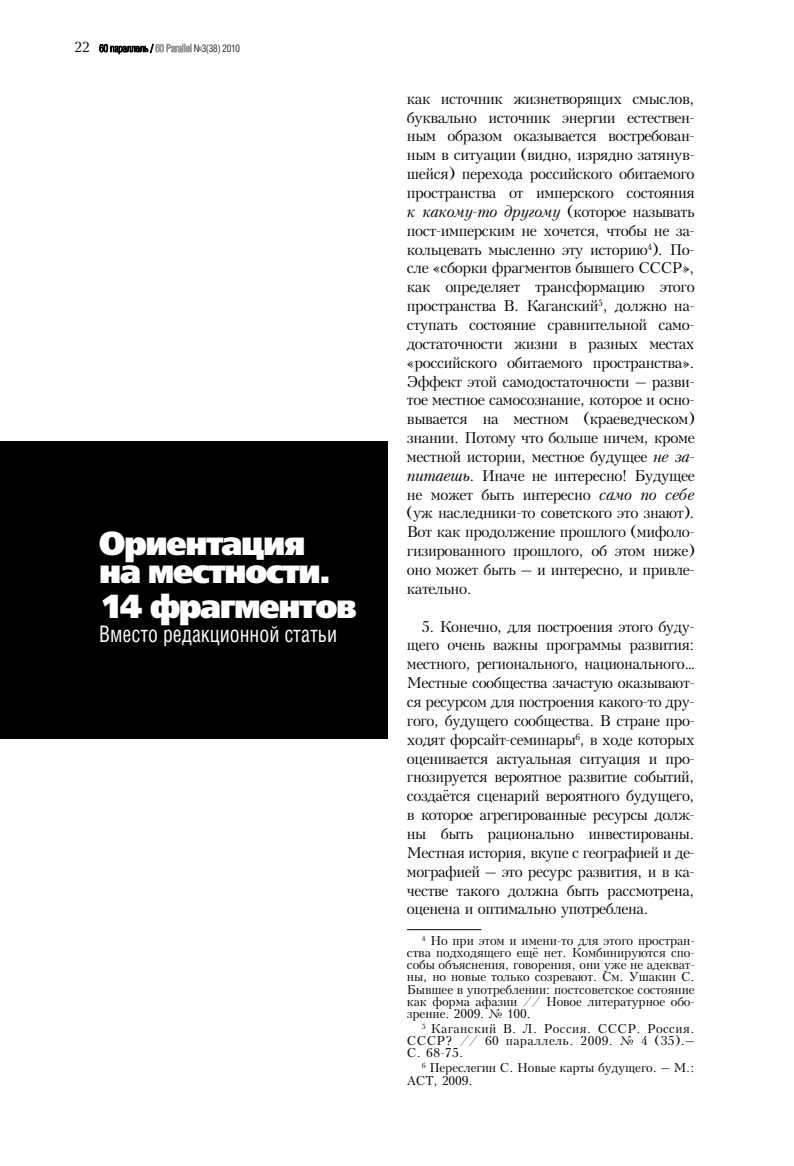
<style>
.page{position:relative;width:794px;height:1166px;background:#fff}
.page>*{position:absolute;margin:0;border:0;box-sizing:border-box;transform-origin:0 0}
.t1{font:33.25px/28px "Free Set Black C";letter-spacing:-.04em;color:#fff;scale:.96 1}
.t2{font:22.75px "Helios Cond";color:#fff;scale:.9 1}
.t3{font:14.88px/18.9px "Kudrashov C";letter-spacing:-.03em;color:#000;text-align:justify}
.t4{font:12.25px/12.2px "Kudrashov C";letter-spacing:-.01em;color:#000;text-align:justify}
.s1{font-style:italic}
</style>
<div class="page">
<div style="left:0;top:441px;width:387px;height:298px;background:#000"></div>
<hr style="left:407px;top:929px;width:74px;height:1px;background:#000">
<svg style="left:99px;top:44px;width:92px;height:10px"></svg>
<h1 class="t1" style="left:99px;top:529px;width:243px">Ориентация на местности.</h1>
<h1 class="t1" style="left:99px;top:592px;width:270px">14 фрагментов</h1>
<h2 class="t2" style="left:99px;top:621px;width:266px">Вместо редакционной статьи</h2>
<p class="t3" style="left:407px;top:89px;width:289px">как источник жизнетворящих смыслов, буквально источник энергии естествен&shy;ным образом оказывается востребован&shy;ным в ситуации (видно, изрядно затянув&shy;шейся) перехода российского обитаемого пространства от имперского состояния <span class="s1">к какому-то другому</span> (которое называть пост-имперским не хочется, чтобы не за&shy;кольцевать мысленно эту историю<sup>4</sup>). По&shy;сле «сборки фрагментов бывшего СССР», как определяет трансформацию этого пространства В. Каганский<sup>5</sup>, должно на&shy;ступать состояние сравнительной само&shy;достаточности жизни в разных местах «российского обитаемого пространства».<br>Эффект этой самодостаточности – разви&shy;тое местное самосознание, которое и осно&shy;вывается на местном (краеведческом) знании. Потому что больше ничем, кроме местной истории, местное будущее <span class="s1">не за&shy;питаешь</span>. Иначе не интересно! Будущее не может быть интересно <span class="s1">само по себе </span>(уж наследники-то советского это знают).<br>Вот как продолжение прошлого (мифоло&shy;гизированного прошлого, об этом ниже) оно может быть – и интересно, и привле&shy;кательно.</p>
<p class="t3" style="left:407px;top:617px;width:289px;text-indent:15px">5. Конечно, для построения этого буду&shy;щего очень важны программы развития: местного, регионального, национального… Местные сообщества зачастую оказывают&shy;ся ресурсом для построения какого-то дру&shy;гого, будущего сообщества. В стране про&shy;ходят форсайт-семинары<sup>6</sup>, в ходе которых оценивается актуальная ситуация и про&shy;гнозируется вероятное развитие событий, создаётся сценарий вероятного будущего, в которое агрегированные ресурсы долж&shy;ны быть рационально инвестированы.<br>Местная история, вкупе с географией и де&shy;мографией – это ресурс развития, и в ка&shy;честве такого должна быть рассмотрена, оценена и оптимально употреблена.</p>
<p class="t4" style="left:407px;top:934px;width:289px;text-indent:15px"><sup>4</sup> Но при этом и имени-то для этого простран&shy;ства подходящего ещё нет. Комбинируются спо&shy;собы объяснения, говорения, они уже не адекват&shy;ны, но новые только созревают. См. Ушакин С.<br>Бывшее в употреблении: постсоветское состояние как форма афазии // Новое литературное обо&shy;зрение. 2009. № 100.</p>
<p class="t4" style="left:407px;top:1023px;width:289px;text-indent:15px"><sup>5</sup> Каганский В. Л. Россия. СССР. Россия.<br>СССР? // 60 параллель. 2009. № 4 (35).– С. 68-75.</p>
<p class="t4" style="left:407px;top:1062px;width:289px;text-indent:15px"><sup>6</sup> Переслегин С. Новые карты будущего. – М.:<br>АСТ, 2009.</p>
</div>
